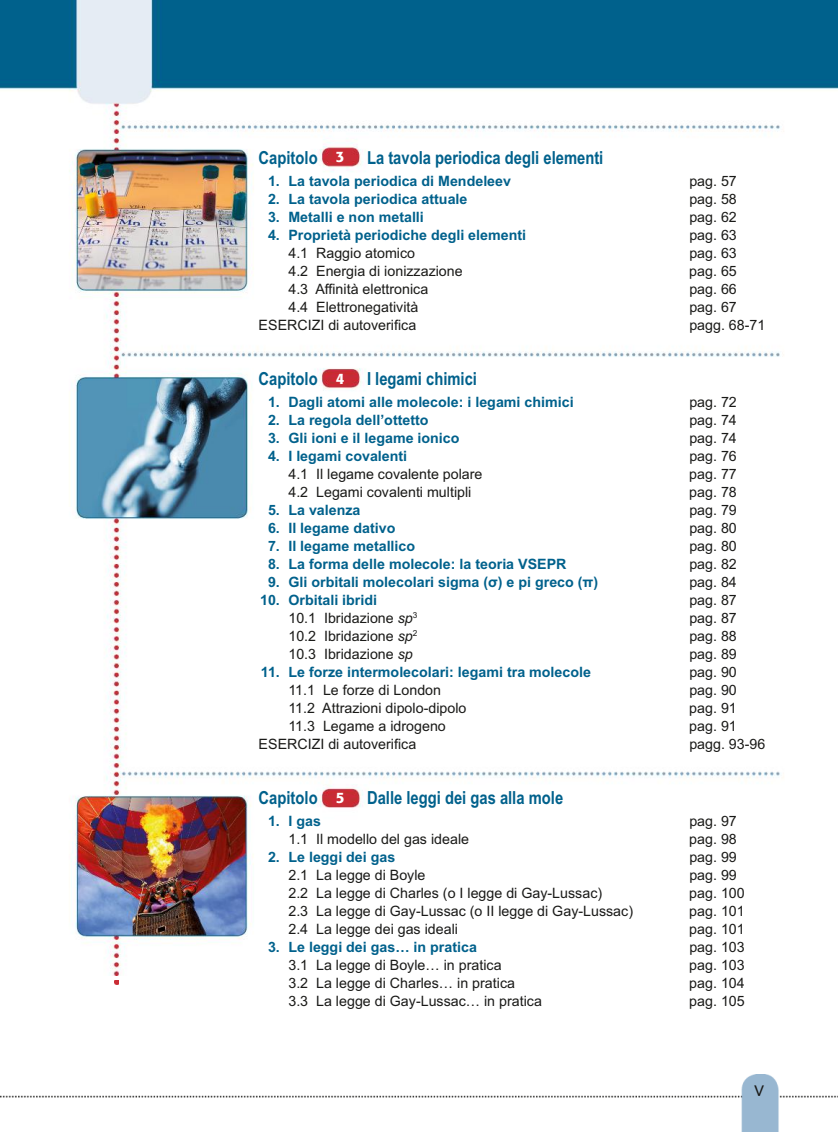
<style>
.page{position:relative;width:838px;height:1132px;background:#fff}
.page>*{position:absolute;margin:0;border:0;box-sizing:border-box;transform-origin:0 0}
.t1{font:700 18px "Arial Narrow";color:#00618c}
.t2{font:500 15px "Avenir LT Std";color:#1a1a18}
.t3{font:14.25px "Arial";color:#1a1a18}
.t4{font:700 14.25px "Arial";color:#00618c}
.s1{font-family:"Formata";font-weight:500;font-size:15px;color:#fff}
.s2{font-style:italic}
</style>
<div class="page">
<img style="left:1px;top:1074px;width:837px;height:57px">
<svg style="left:114px;top:980px;width:5px;height:4px"></svg>
<img style="left:0;top:0;width:838px;height:975px">
<p class="t1" style="left:259px;top:151px;width:346px">Capitolo <span class="s1">3</span> La tavola periodica degli elementi</p>
<p class="t4" style="left:268px;top:175px;width:244px">1. La tavola periodica di Mendeleev</p>
<p class="t3" style="left:689px;top:175px;width:49px">pag. 57</p>
<p class="t4" style="left:268px;top:193px;width:201px">2. La tavola periodica attuale</p>
<p class="t3" style="left:689px;top:193px;width:49px">pag. 58</p>
<p class="t4" style="left:268px;top:211px;width:157px">3. Metalli e non metalli</p>
<p class="t3" style="left:689px;top:211px;width:49px">pag. 62</p>
<p class="t4" style="left:268px;top:229px;width:259px">4. Proprietà periodiche degli elementi</p>
<p class="t3" style="left:689px;top:229px;width:49px">pag. 63</p>
<p class="t3" style="left:288px;top:247px;width:128px">4.1 Raggio atomico</p>
<p class="t3" style="left:689px;top:247px;width:49px">pag. 63</p>
<p class="t3" style="left:288px;top:265px;width:176px">4.2 Energia di ionizzazione</p>
<p class="t3" style="left:689px;top:265px;width:49px">pag. 65</p>
<p class="t3" style="left:288px;top:283px;width:141px">4.3 Affinità elettronica</p>
<p class="t3" style="left:689px;top:283px;width:49px">pag. 66</p>
<p class="t3" style="left:288px;top:301px;width:131px">4.4 Elettronegatività</p>
<p class="t3" style="left:689px;top:301px;width:49px">pag. 67</p>
<p class="t3" style="left:259px;top:319px;width:159px">ESERCIZI di autoverifica</p>
<p class="t3" style="left:689px;top:319px;width:78px">pagg. 68-71</p>
<p class="t1" style="left:259px;top:371px;width:220px">Capitolo <span class="s1">4</span> I legami chimici</p>
<p class="t4" style="left:268px;top:396px;width:307px">1. Dagli atomi alle molecole: i legami chimici</p>
<p class="t3" style="left:689px;top:396px;width:49px">pag. 72</p>
<p class="t4" style="left:268px;top:414px;width:162px">2. La regola dell’ottetto</p>
<p class="t3" style="left:689px;top:414px;width:49px">pag. 74</p>
<p class="t4" style="left:268px;top:432px;width:193px">3. Gli ioni e il legame ionico</p>
<p class="t3" style="left:689px;top:432px;width:49px">pag. 74</p>
<p class="t4" style="left:268px;top:450px;width:141px">4. I legami covalenti</p>
<p class="t3" style="left:689px;top:450px;width:49px">pag. 76</p>
<p class="t3" style="left:288px;top:468px;width:196px">4.1 Il legame covalente polare</p>
<p class="t3" style="left:689px;top:468px;width:49px">pag. 77</p>
<p class="t3" style="left:288px;top:486px;width:184px">4.2 Legami covalenti multipli</p>
<p class="t3" style="left:689px;top:486px;width:49px">pag. 78</p>
<p class="t4" style="left:268px;top:504px;width:94px">5. La valenza</p>
<p class="t3" style="left:689px;top:504px;width:49px">pag. 79</p>
<p class="t4" style="left:268px;top:522px;width:129px">6. Il legame dativo</p>
<p class="t3" style="left:689px;top:522px;width:49px">pag. 80</p>
<p class="t4" style="left:268px;top:540px;width:149px">7. Il legame metallico</p>
<p class="t3" style="left:689px;top:540px;width:49px">pag. 80</p>
<p class="t4" style="left:268px;top:558px;width:300px">8. La forma delle molecole: la teoria VSEPR</p>
<p class="t3" style="left:689px;top:558px;width:49px">pag. 82</p>
<p class="t4" style="left:268px;top:576px;width:332px">9. Gli orbitali molecolari sigma (σ) e pi greco (π)</p>
<p class="t3" style="left:689px;top:576px;width:49px">pag. 84</p>
<p class="t4" style="left:260px;top:594px;width:119px">10. Orbitali ibridi</p>
<p class="t3" style="left:689px;top:594px;width:49px">pag. 87</p>
<p class="t3" style="left:288px;top:612px;width:130px">10.1 Ibridazione <span class="s2">sp</span><sup>3</sup></p>
<p class="t3" style="left:689px;top:612px;width:49px">pag. 87</p>
<p class="t3" style="left:288px;top:630px;width:130px">10.2 Ibridazione <span class="s2">sp</span><sup>2</sup></p>
<p class="t3" style="left:689px;top:630px;width:49px">pag. 88</p>
<p class="t3" style="left:288px;top:648px;width:126px">10.3 Ibridazione <span class="s2">sp</span></p>
<p class="t3" style="left:689px;top:648px;width:49px">pag. 89</p>
<p class="t4" style="left:261px;top:666px;width:332px">11. Le forze intermolecolari: legami tra molecole</p>
<p class="t3" style="left:689px;top:666px;width:49px">pag. 90</p>
<p class="t3" style="left:288px;top:684px;width:154px">11.1 Le forze di London</p>
<p class="t3" style="left:689px;top:684px;width:49px">pag. 90</p>
<p class="t3" style="left:288px;top:702px;width:179px">11.2 Attrazioni dipolo-dipolo</p>
<p class="t3" style="left:689px;top:702px;width:49px">pag. 91</p>
<p class="t3" style="left:288px;top:720px;width:159px">11.3 Legame a idrogeno</p>
<p class="t3" style="left:689px;top:720px;width:49px">pag. 91</p>
<p class="t3" style="left:259px;top:738px;width:159px">ESERCIZI di autoverifica</p>
<p class="t3" style="left:689px;top:738px;width:78px">pagg. 93-96</p>
<p class="t1" style="left:259px;top:790px;width:306px">Capitolo <span class="s1">5</span> Dalle leggi dei gas alla mole</p>
<p class="t4" style="left:268px;top:815px;width:54px">1. I gas</p>
<p class="t3" style="left:689px;top:815px;width:49px">pag. 97</p>
<p class="t3" style="left:288px;top:833px;width:182px">1.1 Il modello del gas ideale</p>
<p class="t3" style="left:689px;top:833px;width:49px">pag. 98</p>
<p class="t4" style="left:268px;top:851px;width:129px">2. Le leggi dei gas</p>
<p class="t3" style="left:689px;top:851px;width:49px">pag. 99</p>
<p class="t3" style="left:288px;top:869px;width:139px">2.1 La legge di Boyle</p>
<p class="t3" style="left:689px;top:869px;width:49px">pag. 99</p>
<p class="t3" style="left:288px;top:887px;width:315px">2.2 La legge di Charles (o I legge di Gay-Lussac)</p>
<p class="t3" style="left:689px;top:887px;width:57px">pag. 100</p>
<p class="t3" style="left:288px;top:905px;width:346px">2.3 La legge di Gay-Lussac (o II legge di Gay-Lussac)</p>
<p class="t3" style="left:689px;top:905px;width:57px">pag. 101</p>
<p class="t3" style="left:288px;top:923px;width:171px">2.4 La legge dei gas ideali</p>
<p class="t3" style="left:689px;top:923px;width:57px">pag. 101</p>
<p class="t4" style="left:268px;top:941px;width:210px">3. Le leggi dei gas… in pratica</p>
<p class="t3" style="left:689px;top:941px;width:57px">pag. 103</p>
<p class="t3" style="left:288px;top:959px;width:215px">3.1 La legge di Boyle… in pratica</p>
<p class="t3" style="left:689px;top:959px;width:57px">pag. 103</p>
<p class="t3" style="left:288px;top:977px;width:228px">3.2 La legge di Charles… in pratica</p>
<p class="t3" style="left:689px;top:977px;width:57px">pag. 104</p>
<p class="t3" style="left:288px;top:995px;width:255px">3.3 La legge di Gay-Lussac… in pratica</p>
<p class="t3" style="left:689px;top:995px;width:57px">pag. 105</p>
<p class="t2" style="left:754px;top:1081px;width:11px">V</p>
</div>
